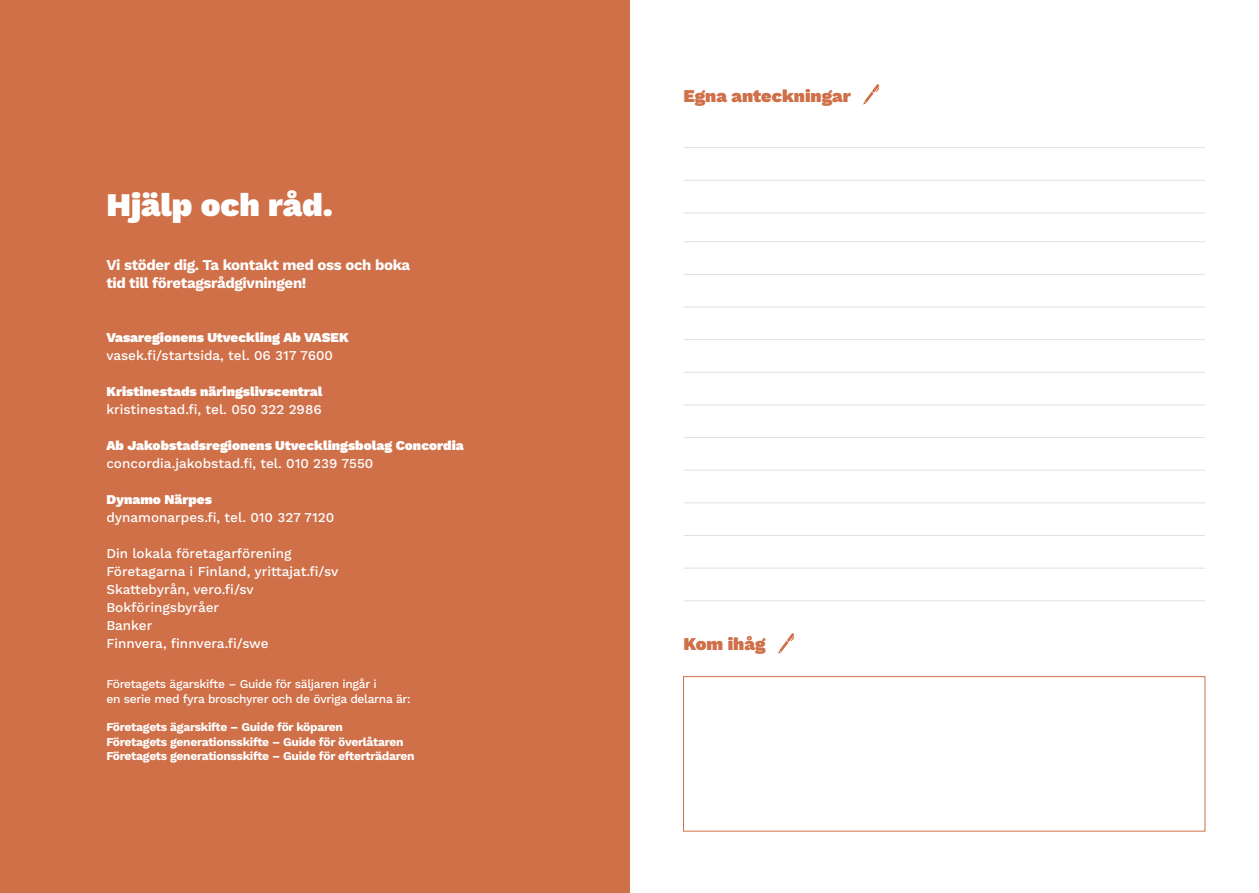
<style>
.page{position:relative;width:1259px;height:893px;background:#fff}
.page>*{position:absolute;margin:0;border:0;box-sizing:border-box;transform-origin:0 0}
.t1{font:900 33px "Work Sans";color:#fff}
.t2{font:900 18px "Work Sans";color:#cf7049}
.t3{font:700 15px/18px "Work Sans";letter-spacing:-.025em;color:#fff}
.t4{font:500 13.5px/18px "Work Sans";color:#fff}
.t5{font:900 13.5px "Work Sans";color:#fff}
.t6{font:700 12px/14.4px "Work Sans";letter-spacing:-.025em;color:#fff}
.t7{font:500 12px/14.4px "Work Sans";letter-spacing:-.025em;color:#fff}
</style>
<div class="page">
<div style="left:0;top:0;width:629px;height:893px;background:#cf7049"></div>
<hr style="left:683px;top:241px;width:522px;height:1px;background:#e0e0e0">
<hr style="left:683px;top:147px;width:522px;height:1px;background:#e0e0e0">
<hr style="left:683px;top:274px;width:522px;height:1px;background:#e0e0e0">
<hr style="left:683px;top:180px;width:522px;height:1px;background:#e0e0e0">
<hr style="left:683px;top:307px;width:522px;height:1px;background:#e0e0e0">
<hr style="left:683px;top:213px;width:522px;height:1px;background:#e0e0e0">
<hr style="left:683px;top:339px;width:522px;height:1px;background:#e0e0e0">
<hr style="left:683px;top:372px;width:522px;height:1px;background:#e0e0e0">
<hr style="left:683px;top:405px;width:522px;height:1px;background:#e0e0e0">
<hr style="left:683px;top:437px;width:522px;height:1px;background:#e0e0e0">
<hr style="left:683px;top:470px;width:522px;height:1px;background:#e0e0e0">
<hr style="left:683px;top:502px;width:522px;height:1px;background:#e0e0e0">
<hr style="left:683px;top:535px;width:522px;height:1px;background:#e0e0e0">
<hr style="left:683px;top:568px;width:522px;height:1px;background:#e0e0e0">
<hr style="left:683px;top:600px;width:522px;height:1px;background:#e0e0e0">
<svg style="left:863px;top:84px;width:16px;height:21px"></svg>
<svg style="left:778px;top:633px;width:16px;height:21px"></svg>
<div style="left:683px;top:676px;width:522px;height:155px;border:1px solid #cf7049"></div>
<h1 class="t1" style="left:106px;top:186px;width:228px">Hjälp och råd.</h1>
<p class="t3" style="left:106px;top:257px;width:305px">Vi stöder dig. Ta kontakt med oss och boka tid till företagsrådgivningen!</p>
<p class="t5" style="left:106px;top:330px;width:244px">Vasaregionens Utveckling Ab VASEK</p>
<p class="t4" style="left:106px;top:347px;width:228px">vasek.fi/startsida, tel. 06 317 7600</p>
<p class="t5" style="left:106px;top:384px;width:218px">Kristinestads näringslivscentral</p>
<p class="t4" style="left:106px;top:401px;width:217px">kristinestad.fi, tel. 050 322 2986</p>
<p class="t5" style="left:106px;top:438px;width:359px">Ab Jakobstadsregionens Utvecklingsbolag Concordia</p>
<p class="t4" style="left:106px;top:455px;width:268px">concordia.jakobstad.fi, tel. 010 239 7550</p>
<p class="t5" style="left:106px;top:492px;width:107px">Dynamo Närpes</p>
<p class="t4" style="left:106px;top:509px;width:229px">dynamonarpes.fi, tel. 010 327 7120</p>
<p class="t4" style="left:106px;top:545px;width:233px">Din lokala företagarförening<br>Företagarna i Finland, yrittajat.fi/sv<br>Skattebyrån, vero.fi/sv<br>Bokföringsbyråer<br>Banker<br>Finnvera, finnvera.fi/swe</p>
<p class="t7" style="left:106px;top:677px;width:306px">Företagets ägarskifte – Guide för säljaren ingår i<br>en serie med fyra broschyrer och de övriga delarna är:</p>
<p class="t6" style="left:106px;top:721px;width:310px">Företagets ägarskifte – Guide för köparen<br>Företagets generationsskifte – Guide för överlåtaren<br>Företagets generationsskifte – Guide för efterträdaren</p>
<h2 class="t2" style="left:683px;top:85px;width:169px">Egna anteckningar</h2>
<h2 class="t2" style="left:683px;top:634px;width:84px">Kom ihåg</h2>
</div>
